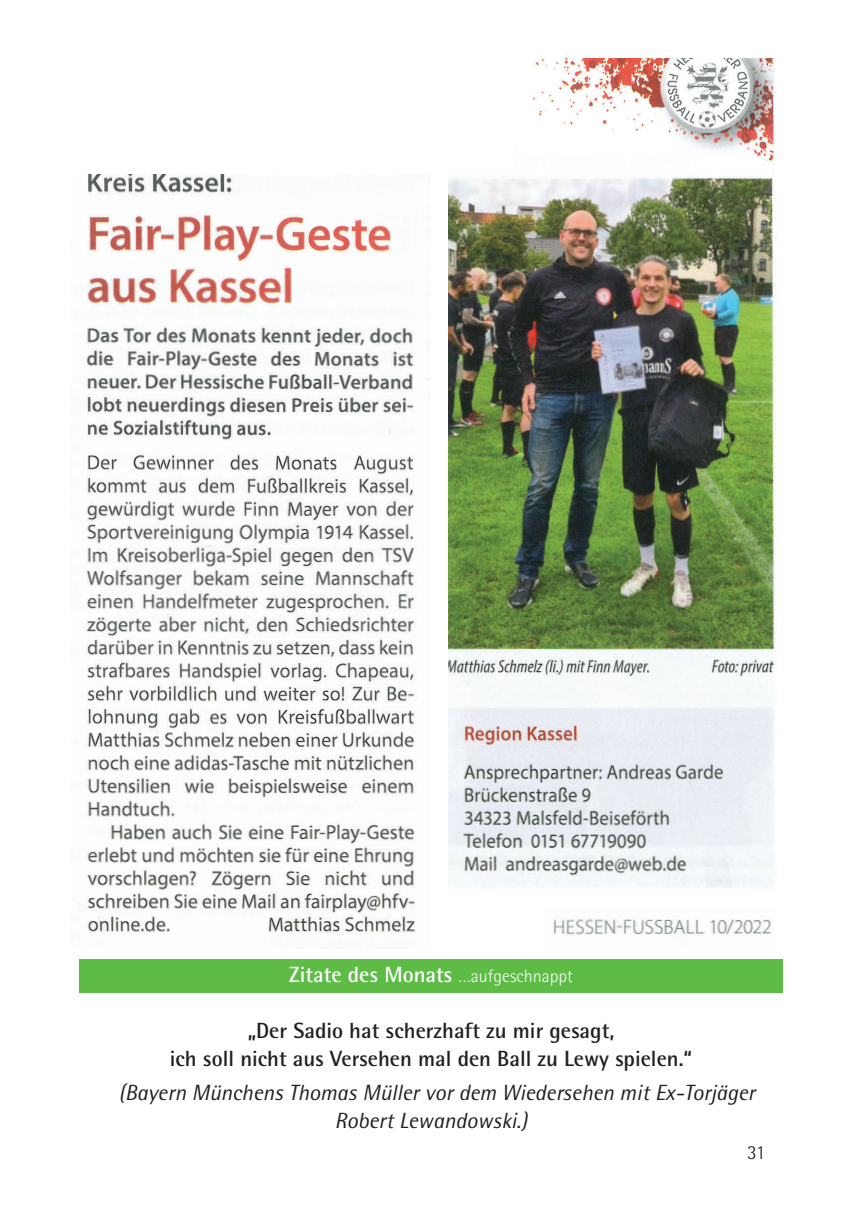
<style>
.page{position:relative;width:862px;height:1214px;background:#fff}
.page>*{position:absolute;margin:0;border:0;box-sizing:border-box;transform-origin:0 0}
.t1{font:700 22px/28px "Rotis Semi Sans";color:#231f20;text-align:center}
.t2{font:italic 22px/28px "Rotis Semi Sans";color:#231f20;text-align:center}
.t3{font:700 22px "Rotis Semi Sans";color:#fff}
.t4{font:300 20px "Rotis Semi Sans";color:#231f20}
.s1{font-weight:300;font-size:18px}
</style>
<div class="page">
<img style="left:71px;top:174px;width:358px;height:768px">
<img style="left:553px;top:919px;width:218px;height:16px">
<img style="left:449px;top:177px;width:328px;height:711px">
<img style="left:533px;top:58px;width:243px;height:104px">
<div style="left:79px;top:959px;width:703px;height:33px;background:#5dbb46"></div>
<p class="t3" style="left:289px;top:960px;width:285px">Zitate des Monats <span class="s1">…aufgeschnappt</span></p>
<p class="t1" style="left:170px;top:1015px;width:524px">„Der Sadio hat scherzhaft zu mir gesagt,<br>ich soll nicht aus Versehen mal den Ball zu Lewy spielen.“</p>
<p class="t2" style="left:119px;top:1077px;width:638px">(Bayern Münchens Thomas Müller vor dem Wiedersehen mit Ex-Torjäger<br>Robert Lewandowski.)</p>
<p class="t4" style="left:747px;top:1140px;width:20px">31</p>
</div>
